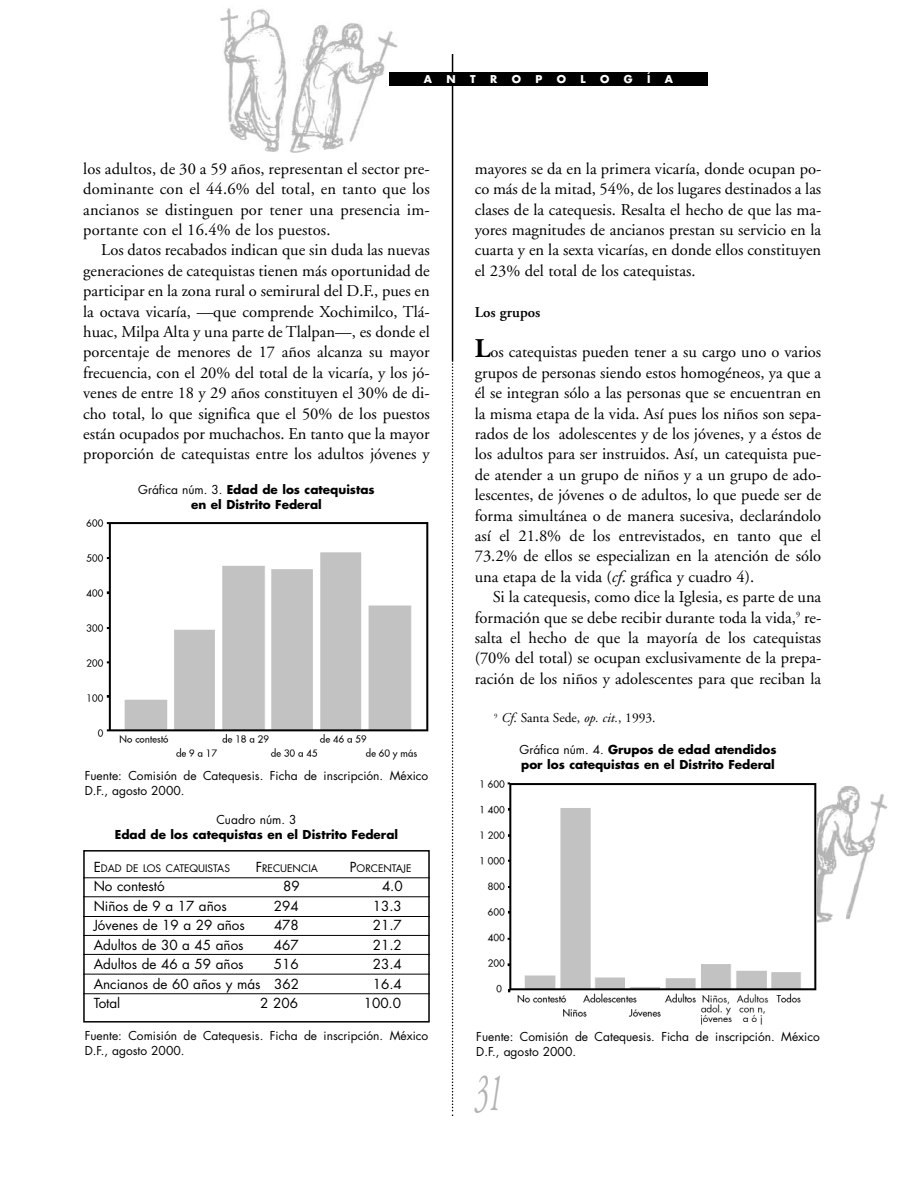
<style>
.page{position:relative;width:918px;height:1188px;background:#fff}
.page>*{position:absolute;margin:0;border:0;box-sizing:border-box;transform-origin:0 0}
.t1{font:italic 54px "Adobe Garamond";color:#b3b3b3;scale:.5 1}
.t2{font:16.5px/20.4px "Adobe Garamond";color:#000;text-align:justify}
.t3{font:600 15px "Adobe Garamond";color:#000}
.t4{font:13.5px "Futura";color:#000}
.t5{font:13.5px "Adobe Garamond";color:#000}
.t6{font:12px/15px "Futura";color:#000}
.t7{font:700 12px/15px "Futura";color:#000;text-align:center}
.t8{font:700 10.5px "Futura";color:#fff}
.t9{font:10.2px "Futura";color:#000}
.s1{font-weight:400}
.s2{font-size:13.5px}
.s3{font-weight:700;font-size:27px}
.s4{font-style:italic}
</style>
<div class="page">
<img style="left:816px;top:783px;width:72px;height:141px">
<img style="left:220px;top:8px;width:178px;height:145px">
<hr style="left:452px;top:54px;width:1px;height:306px;background:#000">
<svg style="left:452px;top:360px;width:1px;height:756px"></svg>
<img style="left:86px;top:519px;width:343px;height:241px">
<div style="left:83px;top:850px;width:347px;height:173px;border:2px solid #000"></div>
<hr style="left:83px;top:877px;width:347px;height:1px;background:#000">
<hr style="left:83px;top:896px;width:347px;height:1px;background:#000">
<hr style="left:83px;top:916px;width:347px;height:1px;background:#000">
<hr style="left:83px;top:935px;width:347px;height:1px;background:#000">
<hr style="left:83px;top:954px;width:347px;height:1px;background:#000">
<hr style="left:83px;top:974px;width:347px;height:1px;background:#000">
<hr style="left:83px;top:993px;width:347px;height:1px;background:#000">
<img style="left:480px;top:780px;width:336px;height:245px">
<div style="left:389px;top:72px;width:27px;height:81px;background:#fff"></div>
<div style="left:389px;top:72px;width:319px;height:14px;background:#000"></div>
<p class="t8" style="left:424px;top:74px;width:10px">A</p>
<p class="t8" style="left:447px;top:74px;width:11px">N</p>
<p class="t8" style="left:470px;top:74px;width:7px">T</p>
<p class="t8" style="left:490px;top:74px;width:9px">R</p>
<p class="t8" style="left:512px;top:74px;width:11px">O</p>
<p class="t8" style="left:535px;top:74px;width:8px">P</p>
<p class="t8" style="left:557px;top:74px;width:11px">O</p>
<p class="t8" style="left:581px;top:74px;width:7px">L</p>
<p class="t8" style="left:600px;top:74px;width:11px">O</p>
<p class="t8" style="left:624px;top:74px;width:10px">G</p>
<p class="t8" style="left:647px;top:74px;width:5px">Í</p>
<p class="t8" style="left:665px;top:74px;width:10px">A</p>
<p class="t2" style="left:83px;top:160px;width:348px">los adultos, de 30 a 59 años, representan el sector pre&shy;dominante con el 44.6% del total, en tanto que los ancianos se distinguen por tener una presencia im&shy;portante con el 16.4% de los puestos.</p>
<p class="t2" style="left:83px;top:242px;width:348px;text-indent:18px">Los datos recabados indican que sin duda las nuevas generaciones de catequistas tienen más oportunidad de participar en la zona rural o semirural del D.F., pues en la octava vicaría, —que comprende Xochimilco, Tlá&shy;huac, Milpa Alta y una parte de Tlalpan—, es donde el porcentaje de menores de 17 años alcanza su mayor frecuencia, con el 20% del total de la vicaría, y los jó&shy;venes de entre 18 y 29 años constituyen el 30% de di&shy;cho total, lo que significa que el 50% de los puestos están ocupados por muchachos. En tanto que la mayor proporción de catequistas entre los adultos jóvenes y</p>
<p class="t7" style="left:138px;top:484px;width:238px"><span class="s1">Gráfica núm. 3.</span> Edad de los catequistas en el Distrito Federal</p>
<p class="t6" style="left:85px;top:769px;width:345px">Fuente: Comisión de Catequesis. Ficha de inscripción. México<br>D.F., agosto 2000.</p>
<p class="t6" style="left:216px;top:814px;width:82px">Cuadro núm. 3</p>
<p class="t7" style="left:115px;top:829px;width:285px">Edad de los catequistas en el Distrito Federal</p>
<p class="t9" style="left:94px;top:863px;width:138px"><span class="s2">E</span>DAD DE LOS CATEQUISTAS</p>
<p class="t9" style="left:256px;top:863px;width:64px"><span class="s2">F</span>RECUENCIA</p>
<p class="t9" style="left:350px;top:863px;width:63px"><span class="s2">P</span>ORCENTAJE</p>
<p class="t4" style="left:94px;top:880px;width:73px">No contestó</p>
<p class="t4" style="left:283px;top:880px;width:18px">89</p>
<p class="t4" style="left:382px;top:880px;width:22px">4.0</p>
<p class="t4" style="left:94px;top:900px;width:135px">Niños de 9 a 17 años</p>
<p class="t4" style="left:274px;top:900px;width:26px">294</p>
<p class="t4" style="left:373px;top:900px;width:31px">13.3</p>
<p class="t4" style="left:94px;top:919px;width:153px">Jóvenes de 19 a 29 años</p>
<p class="t4" style="left:274px;top:919px;width:26px">478</p>
<p class="t4" style="left:373px;top:919px;width:31px">21.7</p>
<p class="t4" style="left:94px;top:939px;width:151px">Adultos de 30 a 45 años</p>
<p class="t4" style="left:274px;top:939px;width:26px">467</p>
<p class="t4" style="left:373px;top:939px;width:31px">21.2</p>
<p class="t4" style="left:94px;top:958px;width:151px">Adultos de 46 a 59 años</p>
<p class="t4" style="left:274px;top:958px;width:26px">516</p>
<p class="t4" style="left:373px;top:958px;width:31px">23.4</p>
<p class="t4" style="left:94px;top:978px;width:207px">Ancianos de 60 años y más 362</p>
<p class="t4" style="left:373px;top:978px;width:31px">16.4</p>
<p class="t4" style="left:94px;top:997px;width:28px">Total</p>
<p class="t4" style="left:260px;top:997px;width:39px">2 206</p>
<p class="t4" style="left:364px;top:997px;width:39px">100.0</p>
<p class="t6" style="left:85px;top:1030px;width:345px">Fuente: Comisión de Catequesis. Ficha de inscripción. México<br>D.F., agosto 2000.</p>
<p class="t2" style="left:475px;top:160px;width:348px">mayores se da en la primera vicaría, donde ocupan po&shy;co más de la mitad, 54%, de los lugares destinados a las clases de la catequesis. Resalta el hecho de que las ma&shy;yores magnitudes de ancianos prestan su servicio en la cuarta y en la sexta vicarías, en donde ellos constituyen el 23% del total de los catequistas.</p>
<p class="t3" style="left:475px;top:306px;width:67px">Los grupos</p>
<p class="t2" style="left:475px;top:344px;width:348px"><span class="s3">L</span>os catequistas pueden tener a su cargo uno o varios grupos de personas siendo estos homogéneos, ya que a él se integran sólo a las personas que se encuentran en la misma etapa de la vida. Así pues los niños son sepa&shy;rados de los adolescentes y de los jóvenes, y a éstos de los adultos para ser instruidos. Así, un catequista pue&shy;de atender a un grupo de niños y a un grupo de ado&shy;lescentes, de jóvenes o de adultos, lo que puede ser de forma simultánea o de manera sucesiva, declarándolo así el 21.8% de los entrevistados, en tanto que el 73.2% de ellos se especializan en la atención de sólo una etapa de la vida (<span class="s4">cf</span>. gráfica y cuadro 4).</p>
<p class="t2" style="left:475px;top:588px;width:348px;text-indent:18px">Si la catequesis, como dice la Iglesia, es parte de una formación que se debe recibir durante toda la vida,<sup>9</sup> re&shy;salta el hecho de que la mayoría de los catequistas (70% del total) se ocupan exclusivamente de la prepa&shy;ración de los niños y adolescentes para que reciban la</p>
<p class="t5" style="left:494px;top:713px;width:163px"><sup>9</sup> <span class="s4">Cf</span>. Santa Sede, <span class="s4">op. cit.</span>, 1993.</p>
<p class="t7" style="left:520px;top:743px;width:259px;text-align:left"><span class="s1">Gráfica núm. 4.</span> Grupos de edad atendidos por los catequistas en el Distrito Federal</p>
<p class="t6" style="left:476px;top:1031px;width:345px">Fuente: Comisión de Catequesis. Ficha de inscripción. México<br>D.F., agosto 2000.</p>
<h1 class="t1" style="left:475px;top:1071px;width:55px">31</h1>
</div>
